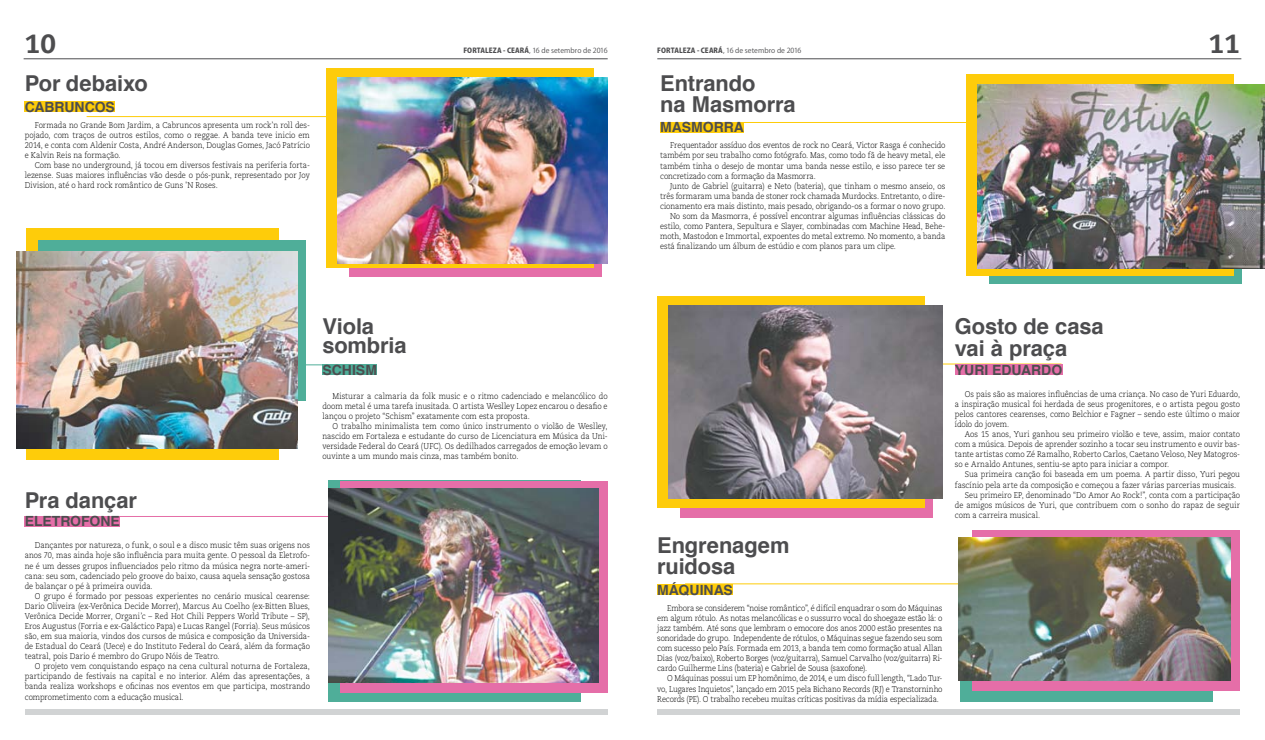
<style>
.page{position:relative;width:1265px;height:740px;background:#fff}
.page>*{position:absolute;margin:0;border:0;box-sizing:border-box;transform-origin:0 0}
.t1{font:800 26.25px "Caecilia LT Std";color:#4d4d4f}
.t2{font:700 21.88px/20.7px "Helvetica";letter-spacing:-.005em;color:#4d4d4f}
.t3{font:700 14px "Helvetica";color:#4d4d4f}
.t4{font:300 8.31px/10.1px "Caecilia LT Std";letter-spacing:-.005em;color:#000;text-align:justify;scale:.9 1}
.t5{font:7px "Koz Go Pr 6 N";letter-spacing:.005em;color:#4d4d4f}
.s1{font-weight:800}
</style>
<div class="page">
<hr style="left:24px;top:59px;width:584px;height:1px;background:#4d4d4f">
<hr style="left:657px;top:59px;width:584px;height:1px;background:#4d4d4f">
<div style="left:25px;top:709px;width:583px;height:5px;background:#d1d3d4"></div>
<div style="left:657px;top:709px;width:583px;height:5px;background:#d1d3d4"></div>
<hr style="left:685px;top:583px;width:312px;height:1px;background:#fecc0a">
<hr style="left:87px;top:116px;width:311px;height:1px;background:#fecc0a">
<div style="left:25px;top:101px;width:90px;height:10px;background:#fecc0a"></div>
<div style="left:350px;top:170px;width:252px;height:107px;background:#e56ea8"></div>
<div style="left:326px;top:68px;width:268px;height:200px;background:#fecc0a"></div>
<img style="left:338px;top:78px;width:270px;height:185px">
<hr style="left:90px;top:515px;width:312px;height:1px;background:#e56ea8">
<div style="left:25px;top:515px;width:95px;height:11px;background:#e56ea8"></div>
<div style="left:328px;top:480px;width:252px;height:221px;background:#4fae99"></div>
<div style="left:340px;top:480px;width:268px;height:212px;background:#e56ea8"></div>
<img style="left:329px;top:488px;width:269px;height:194px">
<hr style="left:34px;top:364px;width:312px;height:1px;background:#4fae99">
<div style="left:322px;top:364px;width:55px;height:10px;background:#4fae99"></div>
<div style="left:26px;top:228px;width:252px;height:231px;background:#fecc0a"></div>
<div style="left:38px;top:240px;width:267px;height:160px;background:#4fae99"></div>
<img style="left:17px;top:251px;width:281px;height:197px">
<hr style="left:717px;top:122px;width:311px;height:1px;background:#fecc0a">
<div style="left:660px;top:122px;width:84px;height:10px;background:#fecc0a"></div>
<div style="left:990px;top:153px;width:252px;height:131px;background:#4fae99"></div>
<div style="left:966px;top:74px;width:268px;height:202px;background:#fecc0a"></div>
<img style="left:978px;top:84px;width:287px;height:184px">
<hr style="left:750px;top:363px;width:312px;height:1px;background:#fecc0a">
<div style="left:955px;top:364px;width:107px;height:11px;background:#e56ea8"></div>
<div style="left:681px;top:436px;width:252px;height:81px;background:#e56ea8"></div>
<div style="left:657px;top:296px;width:268px;height:212px;background:#fecc0a"></div>
<img style="left:669px;top:305px;width:274px;height:193px">
<div style="left:961px;top:608px;width:252px;height:93px;background:#4fae99"></div>
<div style="left:972px;top:530px;width:268px;height:160px;background:#e56ea8"></div>
<img style="left:958px;top:537px;width:273px;height:142px">
<div style="left:657px;top:584px;width:76px;height:10px;background:#fecc0a"></div>
<h1 class="t1" style="left:25px;top:28px;width:33px">10</h1>
<p class="t5" style="left:463px;top:46px;width:146px"><span class="s1">FORTALEZA - CEARÁ</span>, 16 de setembro de 2016</p>
<p class="t5" style="left:657px;top:46px;width:146px"><span class="s1">FORTALEZA - CEARÁ</span>, 16 de setembro de 2016</p>
<h1 class="t1" style="left:1209px;top:28px;width:33px">11</h1>
<h2 class="t2" style="left:25px;top:73px;width:125px">Por debaixo</h2>
<h3 class="t3" style="left:25px;top:95px;width:90px">Cabruncos</h3>
<p class="t4" style="left:25px;top:120px;width:318px;text-indent:10px">Formada no Grande Bom Jardim, a Cabruncos apresenta um rock’n roll des&shy;pojado, com traços de outros estilos, como o reggae. A banda teve inicio em 2014, e conta com Aldenir Costa, André Anderson, Douglas Gomes, Jacó Patrício e Kalvin Reis na formação.</p>
<p class="t4" style="left:25px;top:160px;width:318px;text-indent:10px">Com base no underground, já tocou em diversos festivais na periferia forta&shy;lezense. Suas maiores influências vão desde o pós-punk, representado por Joy Division, até o hard rock romântico de Guns 'N Roses.</p>
<h2 class="t2" style="left:660px;top:73px;width:137px">Entrando<br>na Masmorra</h2>
<h3 class="t3" style="left:660px;top:116px;width:23px">Masm</h3>
<h3 class="t3" style="left:703px;top:116px;width:22px">orra</h3>
<p class="t4" style="left:660px;top:140px;width:318px;text-indent:10px">Frequentador assíduo dos eventos de rock no Ceará, Victor Rasga é conhecido também por seu trabalho como fotógrafo. Mas, como todo fã de heavy metal, ele também tinha o desejo de montar uma banda nesse estilo, e isso parece ter se concretizado com a formação da Masmorra.</p>
<p class="t4" style="left:670px;top:181px;width:307px">Junto de Gabriel (guitarra) e Neto (bateria), que tinham o mesmo anseio, os</p>
<p class="t4" style="left:660px;top:191px;width:318px">três formaram uma banda de stoner rock chamada Murdocks. Entretanto, o dire-</p>
<p class="t4" style="left:660px;top:201px;width:318px">cionamento era mais distinto, mais pesado, obrigando-os a formar o novo grupo.</p>
<p class="t4" style="left:670px;top:211px;width:307px">No som da Masmorra, é possível encontrar algumas influências clássicas do</p>
<p class="t4" style="left:660px;top:221px;width:318px">estilo, como Pantera, Sepultura e Slayer, combinadas com Machine Head, Behe-</p>
<p class="t4" style="left:660px;top:231px;width:318px">moth, Mastodon e Immortal, expoentes do metal extremo. No momento, a banda</p>
<p class="t4" style="left:660px;top:241px;width:263px">está finalizando um álbum de estúdio e com planos para um clipe.</p>
<h2 class="t2" style="left:25px;top:490px;width:114px">Pra dançar</h2>
<h3 class="t3" style="left:25px;top:510px;width:28px">Eletr</h3>
<h3 class="t3" style="left:70px;top:510px;width:49px">ofone</h3>
<p class="t4" style="left:25px;top:540px;width:318px;text-indent:10px">Dançantes por natureza, o funk, o soul e a disco music têm suas origens nos anos 70, mas ainda hoje são influência para muita gente. O pessoal da Eletrofo&shy;ne é um desses grupos influenciados pelo ritmo da música negra norte-ameri&shy;cana: seu som, cadenciado pelo groove do baixo, causa aquela sensação gostosa de balançar o pé à primeira ouvida.</p>
<p class="t4" style="left:25px;top:590px;width:318px;text-indent:10px">O grupo é formado por pessoas experientes no cenário musical cearense:<br>Dario Oliveira (ex-Verônica Decide Morrer), Marcus Au Coelho (ex-Bitten Blues, Verônica Decide Morrer, Organi’c – Red Hot Chili Peppers World Tribute – SP), Eros Augustus (Forria e ex-Galáctico Papa) e Lucas Rangel (Forria). Seus músicos são, em sua maioria, vindos dos cursos de música e composição da Universida&shy;de Estadual do Ceará (Uece) e do Instituto Federal do Ceará, além da formação teatral, pois Dario é membro do Grupo Nóis de Teatro.</p>
<p class="t4" style="left:25px;top:661px;width:318px;text-indent:10px">O projeto vem conquistando espaço na cena cultural noturna de Fortaleza, participando de festivais na capital e no interior. Além das apresentações, a banda realiza workshops e oficinas nos eventos em que participa, mostrando comprometimento com a educação musical.</p>
<h2 class="t2" style="left:322px;top:315px;width:53px">Viola</h2>
<h3 class="t3" style="left:322px;top:358px;width:20px">Schism</h3>
<p class="t4" style="left:322px;top:391px;width:318px;text-indent:10px">Misturar a calmaria da folk music e o ritmo cadenciado e melancólico do doom metal é uma tarefa inusitada. O artista Weslley Lopez encarou o desafio e lançou o projeto “Schism” exatamente com esta proposta.</p>
<p class="t4" style="left:322px;top:421px;width:318px;text-indent:10px">O trabalho minimalista tem como único instrumento o violão de Weslley, nascido em Fortaleza e estudante do curso de Licenciatura em Música da Uni&shy;versidade Federal do Ceará (UFC). Os dedilhados carregados de emoção levam o ouvinte a um mundo mais cinza, mas também bonito.</p>
<h2 class="t2" style="left:322px;top:335px;width:86px">sombria</h2>
<h2 class="t2" style="left:657px;top:535px;width:134px">Engrenagem ruidosa</h2>
<h3 class="t3" style="left:657px;top:578px;width:67px">máquinas</h3>
<p class="t4" style="left:657px;top:602px;width:318px;text-indent:10px">Embora se considerem “noise romântico”, é difícil enquadrar o som do Máquinas em algum rótulo. As notas melancólicas e o sussurro vocal do shoegaze estão lá: o jazz também. Até sons que lembram o emocore dos anos 2000 estão presentes na sonoridade do grupo. Independente de rótulos, o Máquinas segue fazendo seu som com sucesso pelo País. Formada em 2013, a banda tem como formação atual Allan Dias (voz/baixo), Roberto Borges (voz/guitarra), Samuel Carvalho (voz/guitarra) Ri&shy;cardo Guilherme Lins (bateria) e Gabriel de Sousa (saxofone).</p>
<p class="t4" style="left:657px;top:673px;width:318px;text-indent:10px">O Máquinas possui um EP homônimo, de 2014, e um disco full length, “Lado Tur&shy;vo, Lugares Inquietos”, lançado em 2015 pela Bichano Records (RJ) e Transtorninho Records (PE). O trabalho recebeu muitas críticas positivas da mídia especializada.</p>
<h2 class="t2" style="left:955px;top:315px;width:150px;line-height:22.1px">Gosto de casa vai à praça</h2>
<h3 class="t3" style="left:955px;top:358px;width:109px">Yuri Eduardo</h3>
<p class="t4" style="left:955px;top:389px;width:318px;text-indent:10px">Os pais são as maiores influências de uma criança. No caso de Yuri Eduardo, a inspiração musical foi herdada de seus progenitores, e o artista pegou gosto pelos cantores cearenses, como Belchior e Fagner – sendo este último o maior ídolo do jovem.</p>
<p class="t4" style="left:955px;top:429px;width:318px;text-indent:10px">Aos 15 anos, Yuri ganhou seu primeiro violão e teve, assim, maior contato com a música. Depois de aprender sozinho a tocar seu instrumento e ouvir bas&shy;tante artistas como Zé Ramalho, Roberto Carlos, Caetano Veloso, Ney Matogros&shy;so e Arnaldo Antunes, sentiu-se apto para iniciar a compor.</p>
<p class="t4" style="left:965px;top:469px;width:307px">Sua primeira canção foi baseada em um poema. A partir disso, Yuri pegou</p>
<p class="t4" style="left:955px;top:479px;width:314px">fascínio pela arte da composição e começou a fazer várias parcerias musicais.</p>
<p class="t4" style="left:965px;top:489px;width:307px">Seu primeiro EP, denominado “Do Amor Ao Rock!”, conta com a participação</p>
<p class="t4" style="left:955px;top:499px;width:318px">de amigos músicos de Yuri, que contribuem com o sonho do rapaz de seguir</p>
<p class="t4" style="left:955px;top:510px;width:96px">com a carreira musical.</p>
</div>
